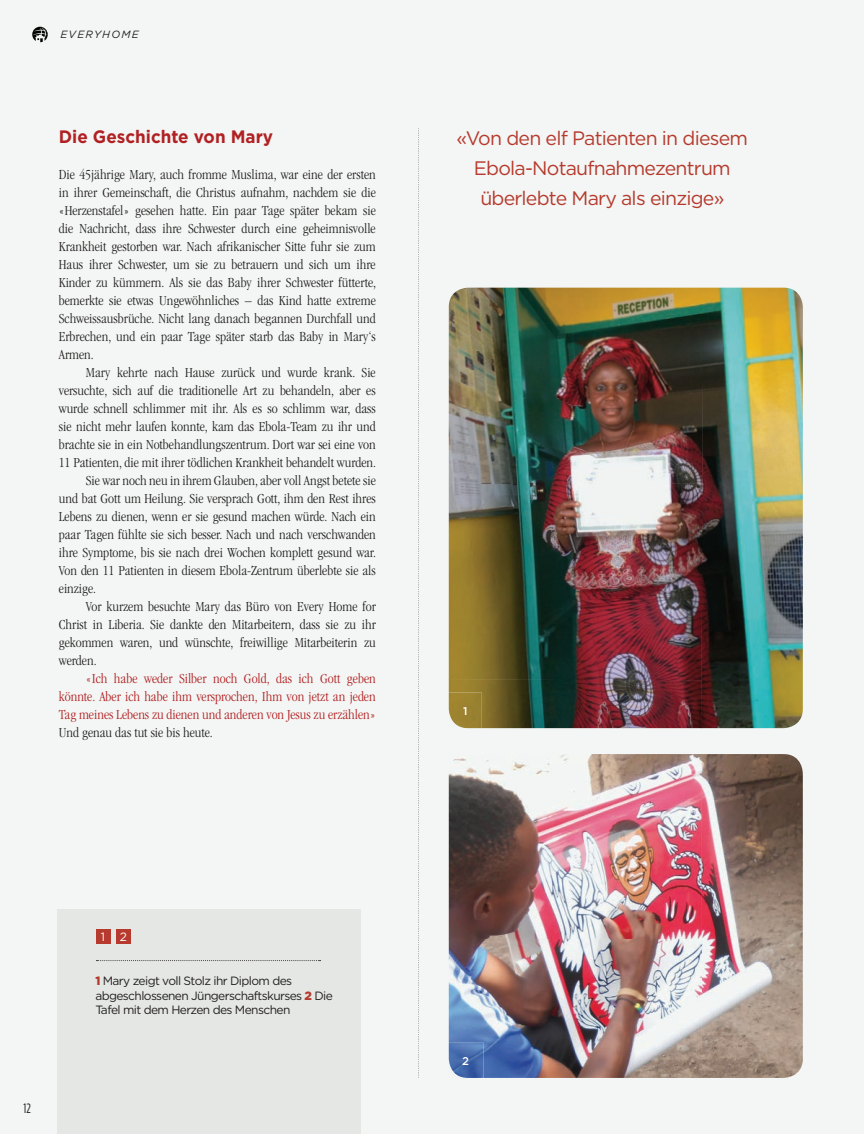
<style>
.page{position:relative;width:864px;height:1134px;background:#f3f6f4}
.page>*{position:absolute;margin:0;border:0;box-sizing:border-box;transform-origin:0 0}
.t1{font:19.5px/30px "Gotham";letter-spacing:-.04em;color:#b63a2e;text-align:center}
.t2{font:700 18px "Gotham";color:#b12023;scale:.95 1}
.t3{font:300 condensed 14.25px/18px "ITC Garamond Std";color:#231f20;text-align:justify}
.t4{font:300 condensed 14.25px/18px "ITC Garamond Std";color:#b12023;text-align:justify}
.t5{font:13.5px "Gotham Condensed";color:#231f20}
.t6{font:12px/14.4px "Gotham";letter-spacing:-.05em;color:#231f20}
.t7{font:12px "Gotham";color:#fff}
.t8{font:500 11.25px "Gotham";color:#fff}
.t9{font:italic 10.5px "Gotham";letter-spacing:.12em;color:#231f20}
.s1{font-weight:900;color:#b63a2e}
</style>
<div class="page">
<svg style="left:32px;top:27px;width:16px;height:15px"></svg>
<div style="left:58px;top:910px;width:303px;height:224px;background:#e4e7e4"></div>
<div style="left:116px;top:929px;width:15px;height:15px;background:#b63a2e"></div>
<div style="left:96px;top:929px;width:14px;height:15px;background:#b63a2e"></div>
<svg style="left:96px;top:960px;width:225px;height:1px"></svg>
<svg style="left:418px;top:128px;width:1px;height:950px"></svg>
<img style="left:449px;top:754px;width:354px;height:324px">
<img style="left:448px;top:1042px;width:1px;height:18px">
<img style="left:449px;top:1042px;width:34px;height:36px">
<img style="left:449px;top:288px;width:252px;height:194px">
<img style="left:701px;top:288px;width:102px;height:440px">
<img style="left:449px;top:482px;width:254px;height:199px">
<img style="left:449px;top:679px;width:253px;height:49px">
<img style="left:449px;top:692px;width:33px;height:36px">
<p class="t9" style="left:61px;top:28px;width:80px">EVERYHOME</p>
<p class="t2" style="left:59px;top:124px;width:227px">Die Geschichte von Mary</p>
<p class="t3" style="left:59px;top:165px;width:319px">Die 45jährige Mary, auch fromme Muslima, war eine der ersten in ihrer Gemeinschaft, die Christus aufnahm, nachdem sie die «Herzenstafel» gesehen hatte. Ein paar Tage später bekam sie die Nachricht, dass ihre Schwester durch eine geheimnisvolle Krankheit gestorben war. Nach afrikanischer Sitte fuhr sie zum Haus ihrer Schwester, um sie zu betrauern und sich um ihre Kinder zu kümmern. Als sie das Baby ihrer Schwester fütterte, bemerkte sie etwas Ungewöhnliches – das Kind hatte extreme Schweissausbrüche. Nicht lang danach begannen Durchfall und Erbrechen, und ein paar Tage später starb das Baby in Mary‘s Armen.</p>
<p class="t3" style="left:86px;top:363px;width:291px">Mary kehrte nach Hause zurück und wurde krank. Sie</p>
<p class="t3" style="left:59px;top:381px;width:318px">versuchte, sich auf die traditionelle Art zu behandeln, aber es</p>
<p class="t3" style="left:59px;top:399px;width:318px">wurde schnell schlimmer mit ihr. Als es so schlimm war, dass</p>
<p class="t3" style="left:59px;top:417px;width:319px">sie nicht mehr laufen konnte, kam das Ebola-Team zu ihr und</p>
<p class="t3" style="left:59px;top:435px;width:318px">brachte sie in ein Notbehandlungszentrum. Dort war sei eine von</p>
<p class="t3" style="left:59px;top:453px;width:319px">11 Patienten, die mit ihrer tödlichen Krankheit behandelt wurden.</p>
<p class="t3" style="left:86px;top:471px;width:292px">Sie war noch neu in ihrem Glauben, aber voll Angst betete sie</p>
<p class="t3" style="left:59px;top:489px;width:319px">und bat Gott um Heilung. Sie versprach Gott, ihm den Rest ihres</p>
<p class="t3" style="left:59px;top:507px;width:319px">Lebens zu dienen, wenn er sie gesund machen würde. Nach ein</p>
<p class="t3" style="left:59px;top:525px;width:319px">paar Tagen fühlte sie sich besser. Nach und nach verschwanden</p>
<p class="t3" style="left:59px;top:543px;width:319px">ihre Symptome, bis sie nach drei Wochen komplett gesund war.</p>
<p class="t3" style="left:59px;top:561px;width:319px">Von den 11 Patienten in diesem Ebola-Zentrum überlebte sie als</p>
<p class="t3" style="left:59px;top:579px;width:39px">einzige.</p>
<p class="t3" style="left:86px;top:597px;width:291px">Vor kurzem besuchte Mary das Büro von Every Home for</p>
<p class="t3" style="left:59px;top:615px;width:318px">Christ in Liberia. Sie dankte den Mitarbeitern, dass sie zu ihr</p>
<p class="t3" style="left:59px;top:633px;width:318px">gekommen waren, und wünschte, freiwillige Mitarbeiterin zu</p>
<p class="t3" style="left:59px;top:651px;width:39px">werden.</p>
<p class="t4" style="left:59px;top:669px;width:318px;text-indent:27px">«Ich habe weder Silber noch Gold, das ich Gott geben könnte. Aber ich habe ihm versprochen, Ihm von jetzt an jeden Tag meines Lebens zu dienen und anderen von Jesus zu erzählen»</p>
<p class="t3" style="left:59px;top:723px;width:156px">Und genau das tut sie bis heute.</p>
<p class="t5" style="left:24px;top:1100px;width:9px">12</p>
<p class="t7" style="left:101px;top:929px;width:27px">1 2</p>
<p class="t6" style="left:95px;top:973px;width:239px"><span class="s1">1</span> Mary zeigt voll Stolz ihr Diplom des abgeschlossenen Jüngerschaftskurses <span class="s1">2</span> Die<br>Tafel mit dem Herzen des Menschen</p>
<h1 class="t1" style="left:457px;top:123px;width:293px">«Von den elf Patienten in diesem<br>Ebola-Notaufnahmezentrum überlebte Mary als einzige»</h1>
<p class="t8" style="left:463px;top:704px;width:6px">1</p>
<p class="t8" style="left:462px;top:1054px;width:8px">2</p>
</div>
